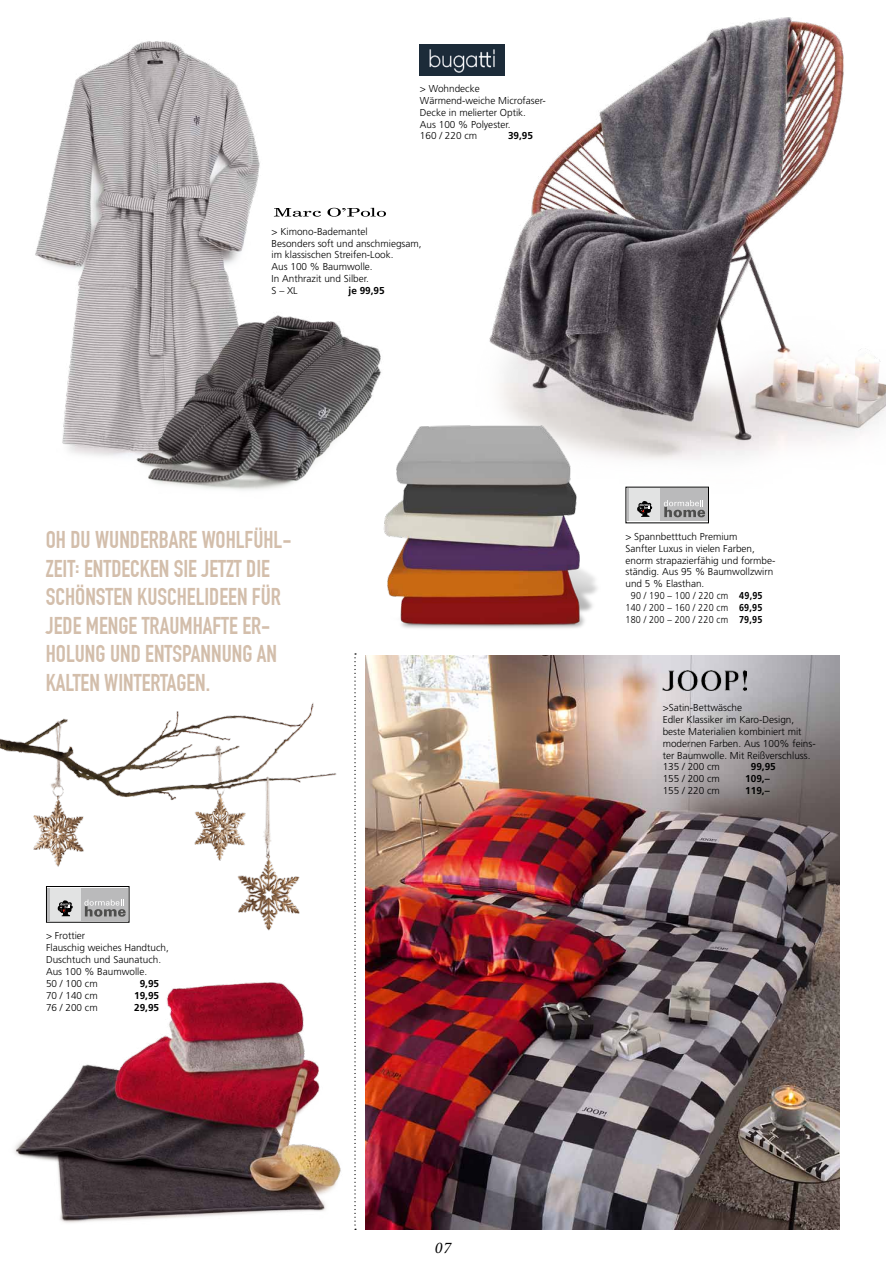
<style>
.page{position:relative;width:886px;height:1276px;background:#fff}
.page>*{position:absolute;margin:0;border:0;box-sizing:border-box;transform-origin:0 0}
.t1{font:700 23.75px/28.5px "DIN Condensed";color:#d3beab}
.t2{font:italic 16.25px "Minion Pro";color:#000}
.t3{font:300 10px/11.9px "Frutiger";color:#000}
.t4{font:300 10px "Frutiger";letter-spacing:.02em;color:#000;scale:.9 1}
.t5{font:700 10px "Frutiger";color:#000}
.s1{font-weight:700}
</style>
<div class="page">
<img style="left:371px;top:17px;width:515px;height:507px">
<img style="left:35px;top:41px;width:239px;height:415px">
<img style="left:365px;top:656px;width:475px;height:574px">
<img style="left:386px;top:402px;width:215px;height:227px">
<img style="left:106px;top:269px;width:299px;height:266px">
<img style="left:14px;top:982px;width:343px;height:248px">
<img style="left:0;top:565px;width:411px;height:375px">
<div style="left:46px;top:886px;width:83px;height:36px;border:1px solid #000"></div>
<div style="left:48px;top:888px;width:80px;height:33px;background:#bababb"></div>
<div style="left:50px;top:888px;width:30px;height:33px;background:#e2e3e3"></div>
<svg style="left:84px;top:899px;width:42px;height:17px"></svg>
<svg style="left:57px;top:900px;width:16px;height:16px"></svg>
<img style="left:420px;top:44px;width:84px;height:32px">
<svg style="left:327px;top:208px;width:59px;height:9px"></svg>
<svg style="left:274px;top:208px;width:47px;height:9px"></svg>
<img style="left:663px;top:670px;width:84px;height:20px">
<div style="left:627px;top:488px;width:80px;height:33px;background:#bababb"></div>
<div style="left:629px;top:488px;width:31px;height:33px;background:#e2e3e3"></div>
<svg style="left:664px;top:500px;width:41px;height:17px"></svg>
<svg style="left:637px;top:501px;width:15px;height:16px"></svg>
<svg style="left:354px;top:653px;width:2px;height:577px"></svg>
<p class="t3" style="left:420px;top:83px;width:127px">&gt; Wohndecke<br>Wärmend-weiche Microfaser-<br>Decke in melierter Optik.<br>Aus 100 % Polyester.<br>160 / 220 cm</p>
<p class="t5" style="left:508px;top:130px;width:27px">39,95</p>
<p class="t3" style="left:272px;top:225px;width:152px">&gt; Kimono-Bademantel<br>Besonders soft und anschmiegsam, im klassischen Streifen-Look.<br>Aus 100 % Baumwolle.<br>In Anthrazit und Silber.<br>S – XL</p>
<p class="t5" style="left:349px;top:285px;width:38px">je 99,95</p>
<h1 class="t1" style="left:46px;top:526px;width:247px">OH DU WUNDERBARE WOHLFÜHL-<br>ZEIT: ENTDECKEN SIE JETZT DIE<br>SCHÖNSTEN KUSCHELIDEEN FÜR<br>JEDE MENGE TRAUMHAFTE ER-<br>HOLUNG UND ENTSPANNUNG AN<br>KALTEN WINTERTAGEN.</h1>
<p class="t3" style="left:46px;top:930px;width:124px">&gt; Frottier<br>Flauschig weiches Handtuch,<br>Duschtuch und Saunatuch.<br>Aus 100 % Baumwolle.<br>50 / 100 cm</p>
<p class="t5" style="left:140px;top:977px;width:21px">9,95</p>
<p class="t3" style="left:46px;top:989px;width:53px">70 / 140 cm</p>
<p class="t5" style="left:134px;top:989px;width:27px">19,95</p>
<p class="t3" style="left:46px;top:1001px;width:53px">76 / 200 cm</p>
<p class="t5" style="left:134px;top:1001px;width:27px">29,95</p>
<h2 class="t2" style="left:435px;top:1236px;width:18px">07</h2>
<p class="t3" style="left:625px;top:530px;width:113px">&gt; Spannbetttuch Premium</p>
<p class="t3" style="left:625px;top:542px;width:131px">Sanfter Luxus in vielen Farben,</p>
<p class="t3" style="left:625px;top:554px;width:152px">enorm strapazierfähig und formbe-</p>
<p class="t3" style="left:625px;top:566px;width:149px">ständig. Aus 95 % Baumwollzwirn</p>
<p class="t3" style="left:625px;top:578px;width:80px">und 5 % Elasthan.</p>
<p class="t4" style="left:631px;top:590px;width:148px">90 / 190 – 100 / 220 cm <span class="s1">49,95</span></p>
<p class="t4" style="left:625px;top:602px;width:154px">140 / 200 – 160 / 220 cm <span class="s1">69,95</span></p>
<p class="t4" style="left:625px;top:614px;width:154px">180 / 200 – 200 / 220 cm <span class="s1">79,95</span></p>
<p class="t3" style="left:663px;top:701px;width:154px">&gt;Satin-Bettwäsche<br>Edler Klassiker im Karo-Design, beste Materialien kombiniert mit modernen Farben. Aus 100% feins&shy;ter Baumwolle. Mit Reißverschluss.<br>135 / 200 cm</p>
<p class="t5" style="left:751px;top:761px;width:27px">99,95</p>
<p class="t3" style="left:663px;top:773px;width:59px">155 / 200 cm</p>
<p class="t5" style="left:745px;top:773px;width:26px">109,–</p>
<p class="t3" style="left:663px;top:785px;width:59px">155 / 220 cm</p>
<p class="t5" style="left:745px;top:785px;width:26px">119,–</p>
</div>
